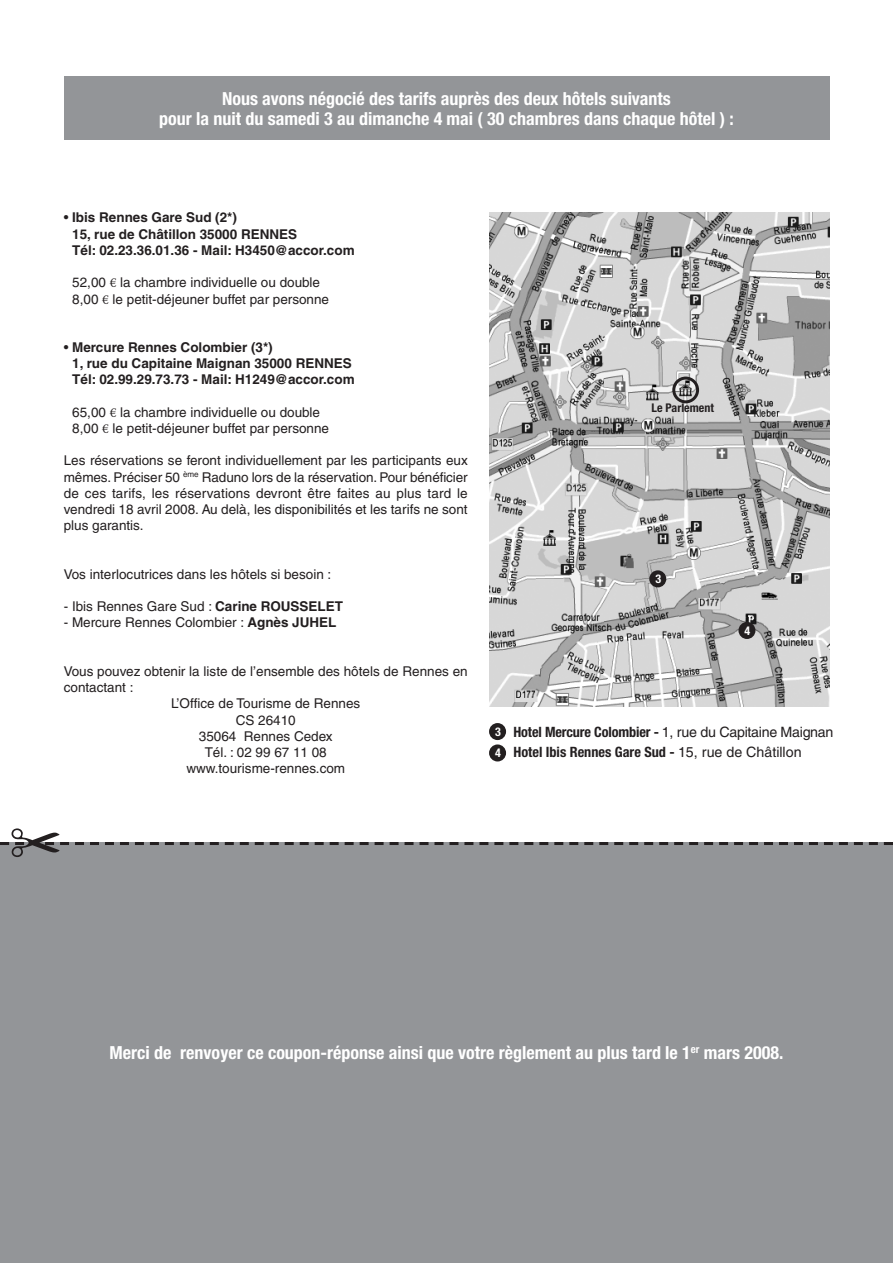
<style>
.page{position:relative;width:893px;height:1263px;background:#fff}
.page>*{position:absolute;margin:0;border:0;box-sizing:border-box;transform-origin:0 0}
.t1{font:700 condensed 18px/19.5px "Helvetica Neue";color:#fff;text-align:center}
.t2{font:14.25px "Helvetica";letter-spacing:-.02em;color:#231f20}
.t3{font:700 condensed 14.25px "Helvetica Neue";color:#231f20}
.t4{font:13.5px/16.2px "Helvetica";color:#231f20}
.t5{font:700 13.5px/16.2px "Helvetica";color:#231f20}
.t6{font:700 condensed 12px "Helvetica Neue";color:#231f20}
.t7{font:700 condensed 12px "Helvetica Neue";color:#fff}
.s1{font-weight:400}
.s2{font-family:"Warnock Pro";font-weight:300}
.s3{font-weight:700}
.s4{font-family:"Helvetica Neue";font-weight:700;font-stretch:condensed}
.s5{font-family:"Helvetica";font-weight:400;font-stretch:normal}
</style>
<div class="page">
<div style="left:0;top:842px;width:893px;height:421px;background:#939598"></div>
<div style="left:64px;top:77px;width:765px;height:63px;background:#939598"></div>
<img style="left:489px;top:213px;width:340px;height:494px">
<svg style="left:672px;top:377px;width:27px;height:26px"></svg>
<div style="left:489px;top:723px;width:17px;height:17px;background:#231f20;border-radius:50%"></div>
<div style="left:649px;top:570px;width:17px;height:17px;background:#231f20;border-radius:50%"></div>
<div style="left:489px;top:744px;width:17px;height:17px;background:#231f20;border-radius:50%"></div>
<div style="left:738px;top:622px;width:17px;height:17px;background:#231f20;border-radius:50%"></div>
<svg style="left:0;top:842px;width:893px;height:3px"></svg>
<h1 class="t1" style="left:159px;top:91px;width:576px">Nous avons négocié des tarifs auprès des deux hôtels suivants<br>pour la nuit du samedi 3 au dimanche 4 mai ( 30 chambres dans chaque hôtel ) :</h1>
<p class="t5" style="left:72px;top:211px;width:284px;text-indent:-9px"><span class="s1">•</span> Ibis Rennes Gare Sud (2*)<br>15, rue de Châtillon 35000 RENNES<br>Tél: 02.23.36.01.36 - Mail: H3450@accor.com</p>
<p class="t4" style="left:72px;top:276px;width:258px">52,00 <span class="s2">€</span> la chambre individuelle ou double<br>8,00 <span class="s2">€</span> le petit-déjeuner buffet par personne</p>
<p class="t5" style="left:72px;top:340px;width:284px;text-indent:-9px"><span class="s1">•</span> Mercure Rennes Colombier (3*)<br>1, rue du Capitaine Maignan 35000 RENNES<br>Tél: 02.99.29.73.73 - Mail: H1249@accor.com</p>
<p class="t4" style="left:72px;top:405px;width:258px">65,00 <span class="s2">€</span> la chambre individuelle ou double<br>8,00 <span class="s2">€</span> le petit-déjeuner buffet par personne</p>
<p class="t4" style="left:64px;top:454px;width:405px;text-align:justify">Les réservations se feront individuellement par les participants eux mêmes. Préciser 50 <sup>ème</sup> Raduno lors de la réservation. Pour bénéficier de ces tarifs, les réservations devront être faites au plus tard le vendredi 18 avril 2008. Au delà, les disponibilités et les tarifs ne sont plus garantis.</p>
<p class="t4" style="left:64px;top:567px;width:269px">Vos interlocutrices dans les hôtels si besoin :</p>
<p class="t4" style="left:64px;top:600px;width:281px">- Ibis Rennes Gare Sud : <span class="s3">Carine ROUSSELET</span></p>
<p class="t4" style="left:64px;top:616px;width:274px">- Mercure Rennes Colombier : <span class="s3">Agnès JUHEL</span></p>
<p class="t4" style="left:64px;top:664px;width:405px">Vous pouvez obtenir la liste de l’ensemble des hôtels de Rennes en</p>
<p class="t4" style="left:64px;top:681px;width:71px">contactant :</p>
<p class="t4" style="left:171px;top:697px;width:191px">L’Office de Tourisme de Rennes</p>
<p class="t4" style="left:236px;top:713px;width:61px">CS 26410</p>
<p class="t4" style="left:199px;top:729px;width:135px">35064 Rennes Cedex</p>
<p class="t4" style="left:205px;top:745px;width:124px">Tél. : 02 99 67 11 08</p>
<p class="t4" style="left:186px;top:762px;width:160px">www.tourisme-rennes.com</p>
<p class="t6" style="left:652px;top:403px;width:64px">Le Parlement</p>
<p class="t7" style="left:655px;top:575px;width:7px">3</p>
<p class="t7" style="left:744px;top:626px;width:7px">4</p>
<p class="t7" style="left:495px;top:727px;width:7px">3</p>
<p class="t7" style="left:495px;top:749px;width:7px">4</p>
<p class="t2" style="left:513px;top:726px;width:322px"><span class="s4">Hotel Mercure Colombier -</span> 1, rue du Capitaine Maignan</p>
<p class="t3" style="left:513px;top:747px;width:290px">Hotel Ibis Rennes Gare Sud - <span class="s5">15, rue de Châtillon</span></p>
<h1 class="t1" style="left:110px;top:1044px;width:675px">Merci de renvoyer ce coupon-réponse ainsi que votre règlement au plus tard le 1<sup>er</sup> mars 2008.</h1>
</div>
